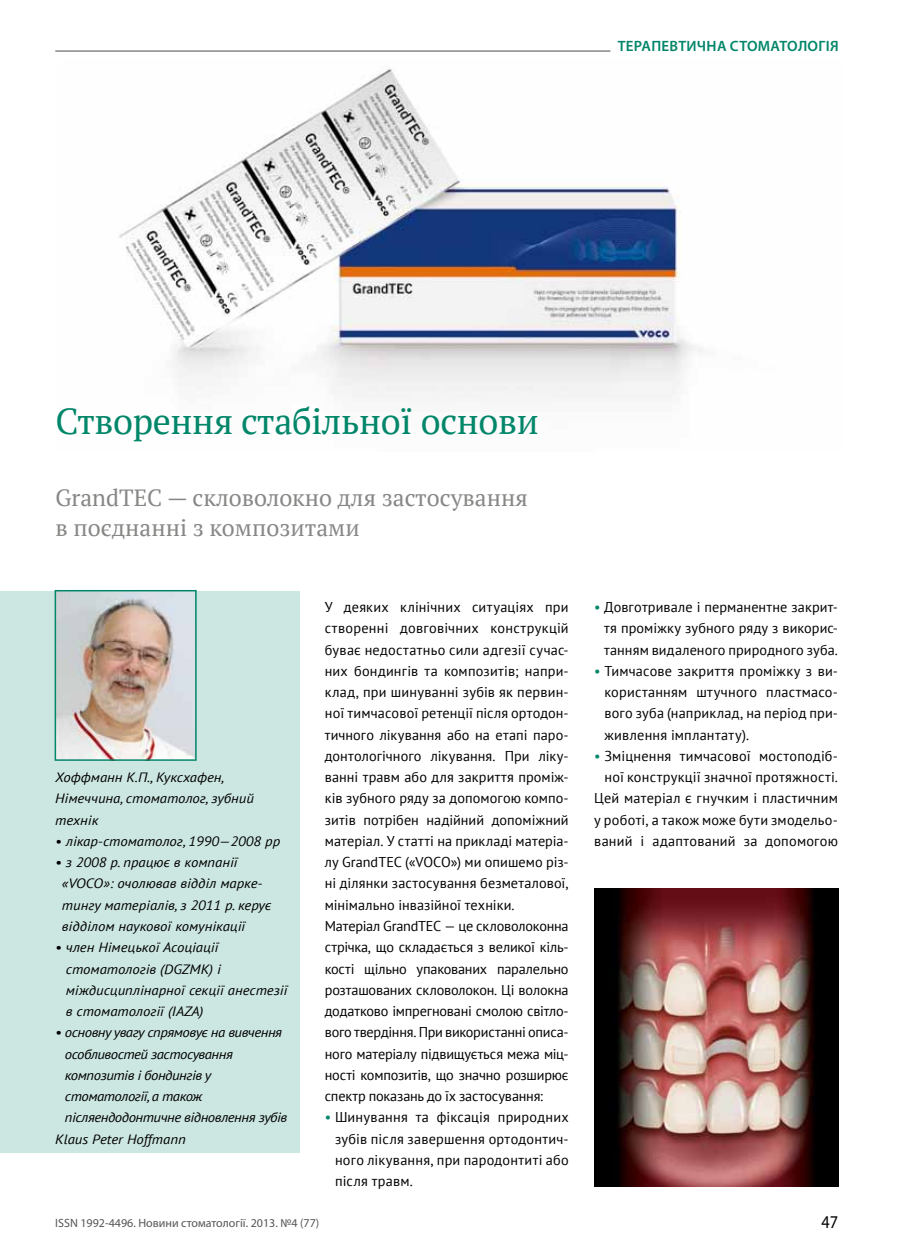
<style>
.page{position:relative;width:902px;height:1259px;background:#fff}
.page>*{position:absolute;margin:0;border:0;box-sizing:border-box;transform-origin:0 0}
.t1{font:36px "PT Serif";letter-spacing:-.01em;color:#008669}
.t2{font:23.4px/30px "PT Serif";color:#878786}
.t3{font:18px "Myriad Pro";color:#000;scale:.9 1}
.t4{font:600 15px "Myriad Pro";letter-spacing:.02em;color:#008669}
.t5{font:14.25px/21.3px "PT Sans";letter-spacing:.005em;color:#000;text-align:justify}
.t6{font:italic 13.5px/21.3px "PT Sans";color:#000;scale:1.09 1}
.t7{font:italic 13.5px "PT Sans";letter-spacing:-.03em;color:#000;scale:1.09 1}
.t8{font:12px "Myriad Pro";color:#565656}
.s1{color:#008669}
</style>
<div class="page">
<hr style="left:55px;top:50px;width:555px;height:2px;background:#878786">
<div style="left:0;top:591px;width:299px;height:561px;background:#cce7e1"></div>
<img style="left:119px;top:67px;width:584px;height:331px">
<img style="left:58px;top:593px;width:136px;height:165px">
<div style="left:55px;top:590px;width:142px;height:171px;border:2px solid #008669"></div>
<img style="left:594px;top:888px;width:244px;height:298px">
<p class="t4" style="left:617px;top:38px;width:222px">Терапевтична стоматологія</p>
<h1 class="t1" style="left:55px;top:398px;width:485px">Створення стабільної основи</h1>
<h2 class="t2" style="left:55px;top:482px;width:474px">GrandTEC — скловолокно для застосування в поєднанні з композитами</h2>
<p class="t6" style="left:55px;top:766px;width:184px">Хоффманн К.П., Куксхафен,<br>Німеччина, стоматолог, зубний технік</p>
<p class="t6" style="left:55px;top:830px;width:208px">• лікар-стоматолог, 1990—2008 рр</p>
<p class="t6" style="left:62px;top:851px;width:193px;text-indent:-7px">• з 2008 р. працює в компанії «VOCO»: очолював відділ марке&shy;тингу матеріалів, з 2011 р. керує відділом наукової комунікації</p>
<p class="t6" style="left:66px;top:936px;width:205px;text-indent:-11px">• член Німецької Асоціації стоматологів (DGZMK) і міждисциплінарної секції анестезії в стоматології (IAZA)</p>
<p class="t7" style="left:55px;top:1024px;width:210px">• основну увагу спрямовує на вивчення</p>
<p class="t7" style="left:65px;top:1045px;width:156px">особливостей застосування</p>
<p class="t7" style="left:65px;top:1066px;width:136px">композитів і бондингів у</p>
<p class="t7" style="left:65px;top:1088px;width:128px">стоматології, а також</p>
<p class="t7" style="left:65px;top:1109px;width:205px">післяендодонтичне відновлення зубів</p>
<p class="t6" style="left:55px;top:1128px;width:121px">Klaus Peter Hoffmann</p>
<p class="t5" style="left:325px;top:596px;width:245px;text-align:left">У деяких клінічних ситуаціях при створенні довговічних конструкцій буває недостатньо сили адгезії сучас&shy;них бондингів та композитів; напри&shy;клад, при шинуванні зубів як первин&shy;ної тимчасової ретенції після ортодон&shy;тичного лікування або на етапі паро&shy;донтологічного лікування. При ліку&shy;ванні травм або для закриття проміж&shy;ків зубного ряду за допомогою компо&shy;зитів потрібен надійний допоміжний матеріал. У статті на прикладі матеріа&shy;лу GrandTEC («VOCO») ми опишемо різ&shy;ні ділянки застосування безметалової, мінімально інвазійної техніки.<br>Матеріал GrandTEC — це скловолоконна стрічка, що складається з великої кіль&shy;кості щільно упакованих паралельно розташованих скловолокон. Ці волокна додатково імпрегновані смолою світло&shy;вого твердіння. При використанні описа&shy;ного матеріалу підвищується межа міц&shy;ності композитів, що значно розширює спектр показань до їх застосування:</p>
<p class="t5" style="left:335px;top:1106px;width:235px;text-indent:-10px"><span class="s1">•</span> Шинування та фіксація природних зубів після завершення ортодонтич&shy;ного лікування, при пародонтиті або після травм.</p>
<p class="t5" style="left:604px;top:596px;width:235px;text-indent:-10px"><span class="s1">•</span> Довготривале і перманентне закрит&shy;тя проміжку зубного ряду з викорис&shy;танням видаленого природного зуба.</p>
<p class="t5" style="left:604px;top:660px;width:235px;text-indent:-10px"><span class="s1">•</span> Тимчасове закриття проміжку з ви&shy;користанням штучного пластмасо&shy;вого зуба (наприклад, на період при&shy;живлення імплантату).</p>
<p class="t5" style="left:594px;top:745px;width:245px;text-align:right"><span class="s1">•</span> Зміцнення тимчасової мостоподіб&shy;ної конструкції значної протяжності.<br>Цей матеріал є гнучким і пластичним у роботі, а також може бути змодельо&shy;ваний і адаптований за допомогою</p>
<p class="t8" style="left:55px;top:1215px;width:265px">ISSN 1992-4496. Новини стоматології. 2013. №4 (77)</p>
<p class="t3" style="left:821px;top:1211px;width:20px">47</p>
</div>
